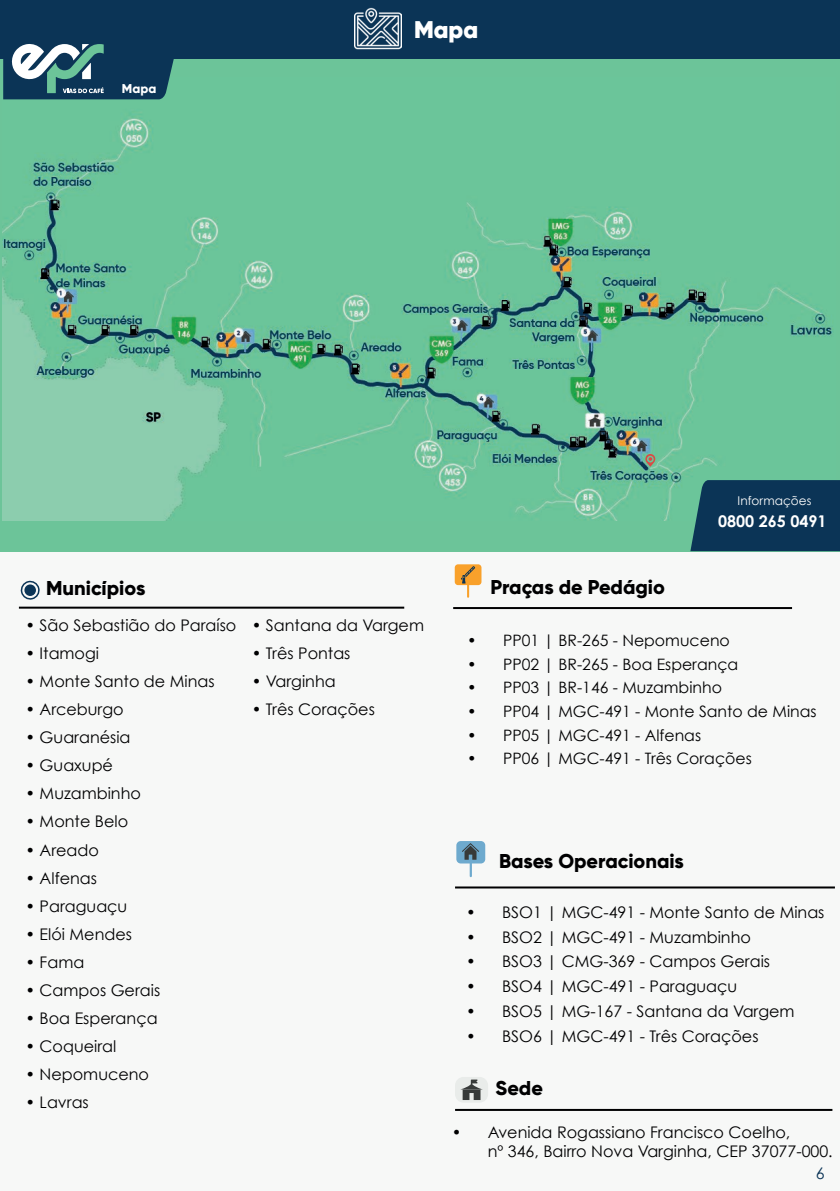
<style>
.page{position:relative;width:840px;height:1191px;background:#fff}
.page>*{position:absolute;margin:0;border:0;box-sizing:border-box;transform-origin:0 0}
.t1{font:900 24px "Gilroy";color:#fff}
.t2{font:800 20px "Gilroy";color:#000001}
.t3{font:700 16.2px "Century Gothic";color:#fff}
.t4{font:16px/18.8px "Century Gothic";color:#000001}
.t5{font:16px "Century Gothic";color:#0b3456}
.t6{font:15.8px "Century Gothic";color:#000001}
.t7{font:800 12.8px "Gilroy";color:#fff}
.t8{font:12.2px "Century Gothic";color:#fff}
</style>
<div class="page">
<div style="left:0;top:0;width:839px;height:1191px;background:#f7f8f7"></div>
<div style="left:0;top:0;width:839px;height:66px;background:#0b3456"></div>
<img style="left:355px;top:7px;width:46px;height:43px">
<div style="left:0;top:59px;width:839px;height:493px;background:#6cc499"></div>
<svg style="left:20px;top:580px;width:20px;height:20px"></svg>
<div style="left:25px;top:585px;width:10px;height:10px;background:#0b3456;border-radius:50%"></div>
<div style="left:24px;top:584px;width:12px;height:12px;border:2px solid #0b3456;border-radius:50%"></div>
<hr style="left:19px;top:606px;width:385px;height:2px;background:#000001">
<hr style="left:455px;top:1109px;width:376px;height:2px;background:#000001">
<div style="left:455px;top:1077px;width:33px;height:25px;background:#e9ecea;border-radius:8px"></div>
<svg style="left:460px;top:1079px;width:22px;height:21px"></svg>
<hr style="left:453px;top:607px;width:338px;height:2px;background:#000001">
<div style="left:454px;top:564px;width:27px;height:21px;background:#f9a12b;border-radius:3px"></div>
<svg style="left:460px;top:566px;width:15px;height:32px"></svg>
<hr style="left:455px;top:886px;width:379px;height:2px;background:#000001">
<div style="left:456px;top:841px;width:29px;height:22px;background:#6eaace;border-radius:4px"></div>
<svg style="left:461px;top:843px;width:18px;height:34px"></svg>
<img style="left:2px;top:99px;width:831px;height:422px">
<div style="left:690px;top:480px;width:149px;height:71px;background:#0b3456"></div>
<svg style="left:3px;top:44px;width:171px;height:55px"></svg>
<svg style="left:644px;top:454px;width:11px;height:13px"></svg>
<p class="t7" style="left:122px;top:80px;width:36px">Mapa</p>
<h1 class="t1" style="left:414px;top:15px;width:66px">Mapa</h1>
<p class="t2" style="left:46px;top:576px;width:101px">Municípios</p>
<p class="t4" style="left:25px;top:616px;width:212px">• São Sebastião do Paraíso</p>
<p class="t4" style="left:25px;top:644px;width:75px">• Itamogi</p>
<p class="t4" style="left:25px;top:672px;width:190px">• Monte Santo de Minas</p>
<p class="t4" style="left:25px;top:700px;width:100px">• Arceburgo</p>
<p class="t4" style="left:25px;top:728px;width:106px">• Guaranésia</p>
<p class="t4" style="left:25px;top:756px;width:89px">• Guaxupé</p>
<p class="t4" style="left:25px;top:784px;width:117px">• Muzambinho</p>
<p class="t4" style="left:25px;top:812px;width:104px">• Monte Belo</p>
<p class="t4" style="left:25px;top:840px;width:75px">• Areado</p>
<p class="t4" style="left:25px;top:868px;width:73px">• Alfenas</p>
<p class="t4" style="left:25px;top:896px;width:103px">• Paraguaçu</p>
<p class="t4" style="left:25px;top:924px;width:108px">• Elói Mendes</p>
<p class="t4" style="left:25px;top:952px;width:60px">• Fama</p>
<p class="t4" style="left:25px;top:980px;width:136px">• Campos Gerais</p>
<p class="t4" style="left:25px;top:1008px;width:134px">• Boa Esperança</p>
<p class="t4" style="left:25px;top:1036px;width:92px">• Coqueiral</p>
<p class="t4" style="left:25px;top:1064px;width:125px">• Nepomuceno</p>
<p class="t4" style="left:25px;top:1092px;width:65px">• Lavras</p>
<p class="t4" style="left:252px;top:616px;width:174px">• Santana da Vargem</p>
<p class="t4" style="left:252px;top:644px;width:100px">• Três Pontas</p>
<p class="t4" style="left:252px;top:672px;width:85px">• Varginha</p>
<p class="t4" style="left:252px;top:700px;width:124px">• Três Corações</p>
<p class="t8" style="left:737px;top:493px;width:75px">Informações</p>
<p class="t3" style="left:717px;top:509px;width:110px">0800 265 0491</p>
<p class="t2" style="left:490px;top:574px;width:176px">Praças de Pedágio</p>
<p class="t6" style="left:467px;top:631px;width:264px">• PP01 | BR-265 - Nepomuceno</p>
<p class="t6" style="left:467px;top:654px;width:272px">• PP02 | BR-265 - Boa Esperança</p>
<p class="t6" style="left:467px;top:678px;width:256px">• PP03 | BR-146 - Muzambinho</p>
<p class="t6" style="left:467px;top:701px;width:351px">• PP04 | MGC-491 - Monte Santo de Minas</p>
<p class="t6" style="left:467px;top:725px;width:235px">• PP05 | MGC-491 - Alfenas</p>
<p class="t6" style="left:467px;top:749px;width:286px">• PP06 | MGC-491 - Três Corações</p>
<p class="t2" style="left:498px;top:848px;width:186px">Bases Operacionais</p>
<p class="t4" style="left:466px;top:902px;width:360px">• BSO1 | MGC-491 - Monte Santo de Minas</p>
<p class="t4" style="left:466px;top:927px;width:286px">• BSO2 | MGC-491 - Muzambinho</p>
<p class="t4" style="left:466px;top:952px;width:305px">• BSO3 | CMG-369 - Campos Gerais</p>
<p class="t4" style="left:466px;top:977px;width:272px">• BSO4 | MGC-491 - Paraguaçu</p>
<p class="t4" style="left:466px;top:1002px;width:330px">• BSO5 | MG-167 - Santana da Vargem</p>
<p class="t4" style="left:466px;top:1027px;width:294px">• BSO6 | MGC-491 - Três Corações</p>
<p class="t2" style="left:495px;top:1075px;width:49px">Sede</p>
<p class="t4" style="left:487px;top:1123px;width:346px;text-indent:-36px">• Avenida Rogassiano Francisco Coelho,<br>nº 346, Bairro Nova Varginha, CEP 37077-000.</p>
<p class="t5" style="left:815px;top:1163px;width:10px">6</p>
</div>
